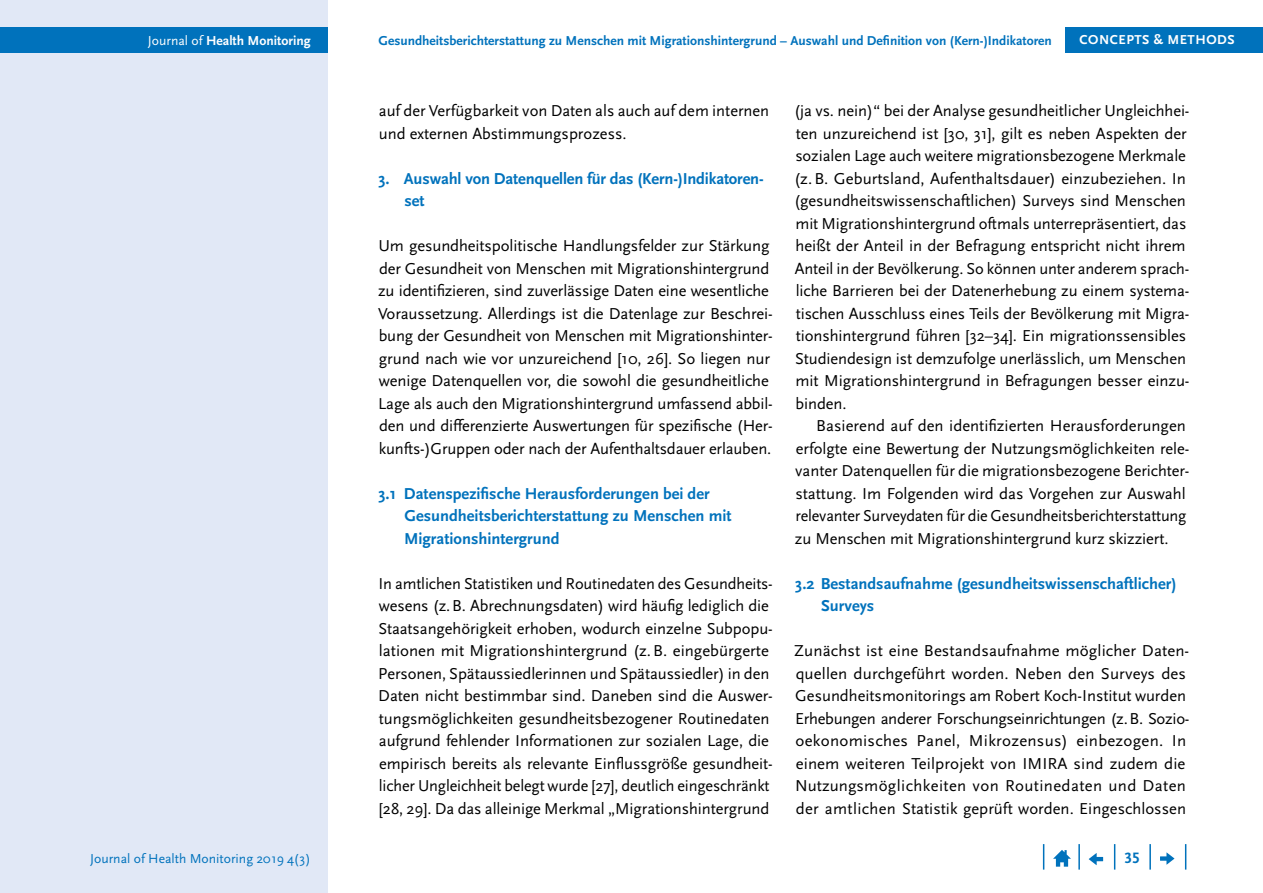
<style>
.page{position:relative;width:1263px;height:893px;background:#fff}
.page>*{position:absolute;margin:0;border:0;box-sizing:border-box;transform-origin:0 0}
.t1{font:16.5px/22.5px "Scala Sans Pro";letter-spacing:-.005em;color:#000}
.t2{font:700 16.5px/22.5px "Scala Sans Pro";color:#0072bc}
.t3{font:700 15.75px "Scala Sans Pro";color:#0072bc}
.t4{font:13.65px "Scala Sans Pro";color:#0072bc}
.t5{font:700 13.65px "Scala Sans Pro";color:#fff}
.t6{font:700 13.5px "Scala Sans Pro";color:#0072bc}
.t7{font:700 13.5px "Scala Sans Pro";letter-spacing:.04em;color:#fff}
.s1{font-weight:400}
</style>
<div class="page">
<div style="left:0;top:0;width:327px;height:893px;background:#e1e8f6"></div>
<div style="left:0;top:28px;width:327px;height:25px;background:#0072bc"></div>
<svg style="left:1185px;top:844px;width:1px;height:26px"></svg>
<hr style="left:1149px;top:844px;width:2px;height:26px;background:#0072bc">
<svg style="left:1114px;top:844px;width:1px;height:26px"></svg>
<hr style="left:1078px;top:844px;width:2px;height:26px;background:#0072bc">
<svg style="left:1043px;top:844px;width:1px;height:26px"></svg>
<svg style="left:1053px;top:850px;width:18px;height:17px"></svg>
<svg style="left:1089px;top:853px;width:14px;height:12px"></svg>
<svg style="left:1160px;top:852px;width:14px;height:13px"></svg>
<div style="left:1065px;top:28px;width:198px;height:25px;background:#0072bc"></div>
<p class="t5" style="left:148px;top:33px;width:164px"><span class="s1">Journal of</span> Health Monitoring</p>
<p class="t6" style="left:378px;top:33px;width:675px">Gesundheitsberichterstattung zu Menschen mit Migrationshintergrund – Auswahl und Definition von (Kern-)Indikatoren</p>
<p class="t7" style="left:1079px;top:32px;width:157px">CONCEPTS &amp; METHODS</p>
<p class="t1" style="left:379px;top:99px;width:392px">auf der Verfügbarkeit von Daten als auch auf dem internen und externen Abstimmungsprozess.</p>
<p class="t2" style="left:405px;top:167px;width:360px;text-indent:-26px">3. Auswahl von Datenquellen für das (Kern-)Indikatoren&shy;set</p>
<p class="t1" style="left:378px;top:234px;width:396px">Um gesundheitspolitische Handlungsfelder zur Stärkung der Gesundheit von Menschen mit Migrationshintergrund zu identifizieren, sind zuverlässige Daten eine wesentliche Voraussetzung. Allerdings ist die Datenlage zur Beschrei&shy;bung der Gesundheit von Menschen mit Migrationshinter&shy;grund nach wie vor unzureichend [10, 26]. So liegen nur wenige Datenquellen vor, die sowohl die gesundheitliche Lage als auch den Migrationshintergrund umfassend abbil&shy;den und differenzierte Auswertungen für spezifische (Her&shy;kunfts-)Gruppen oder nach der Aufenthaltsdauer erlauben.</p>
<p class="t2" style="left:404px;top:482px;width:329px;text-indent:-26px">3.1 Datenspezifische Herausforderungen bei der<br>Gesundheitsberichterstattung zu Menschen mit<br>Migrationshintergrund</p>
<p class="t1" style="left:378px;top:572px;width:396px">In amtlichen Statistiken und Routinedaten des Gesundheits&shy;wesens (z.B. Abrechnungsdaten) wird häufig lediglich die Staatsangehörigkeit erhoben, wodurch einzelne Subpopu&shy;lationen mit Migrationshintergrund (z.B. eingebürgerte Personen, Spätaussiedlerinnen und Spätaussiedler) in den Daten nicht bestimmbar sind. Daneben sind die Auswer&shy;tungsmöglichkeiten gesundheitsbezogener Routinedaten aufgrund fehlender Informationen zur sozialen Lage, die empirisch bereits als relevante Einflussgröße gesundheit&shy;licher Ungleichheit belegt wurde [27], deutlich eingeschränkt [28, 29]. Da das alleinige Merkmal „Migrationshintergrund</p>
<p class="t1" style="left:794px;top:99px;width:397px">(ja vs. nein)“ bei der Analyse gesundheitlicher Ungleichhei&shy;ten unzureichend ist [30, 31], gilt es neben Aspekten der sozialen Lage auch weitere migrationsbezogene Merkmale (z.B. Geburtsland, Aufenthaltsdauer) einzubeziehen. In (gesundheitswissenschaftlichen) Surveys sind Menschen mit Migrationshintergrund oftmals unterrepräsentiert, das heißt der Anteil in der Befragung entspricht nicht ihrem Anteil in der Bevölkerung. So können unter anderem sprach&shy;liche Barrieren bei der Datenerhebung zu einem systema&shy;tischen Ausschluss eines Teils der Bevölkerung mit Migra&shy;tionshintergrund führen [32–34]. Ein migrationssensibles Studiendesign ist demzufolge unerlässlich, um Menschen mit Migrationshintergrund in Befragungen besser einzu&shy;binden.</p>
<p class="t1" style="left:795px;top:414px;width:396px;text-indent:21px">Basierend auf den identifizierten Herausforderungen erfolgte eine Bewertung der Nutzungsmöglichkeiten rele&shy;vanter Datenquellen für die migrationsbezogene Berichter&shy;stattung. Im Folgenden wird das Vorgehen zur Auswahl relevanter Surveydaten für die Gesundheitsberichterstattung zu Menschen mit Migrationshintergrund kurz skizziert.</p>
<p class="t2" style="left:821px;top:572px;width:357px;text-indent:-26px">3.2 Bestandsaufnahme (gesundheitswissenschaftlicher)<br>Surveys</p>
<p class="t1" style="left:794px;top:639px;width:397px">Zunächst ist eine Bestandsaufnahme möglicher Daten&shy;quellen durchgeführt worden. Neben den Surveys des Gesundheitsmonitorings am Robert Koch-Institut wurden Erhebungen anderer Forschungseinrichtungen (z.B. Sozio&shy;oekonomisches Panel, Mikrozensus) einbezogen. In einem weiteren Teilprojekt von IMIRA sind zudem die Nutzungsmöglichkeiten von Routinedaten und Daten der amtlichen Statistik geprüft worden. Eingeschlossen</p>
<p class="t4" style="left:90px;top:850px;width:222px">Journal of Health Monitoring 2019 4(3)</p>
<p class="t3" style="left:1124px;top:849px;width:17px">35</p>
</div>
